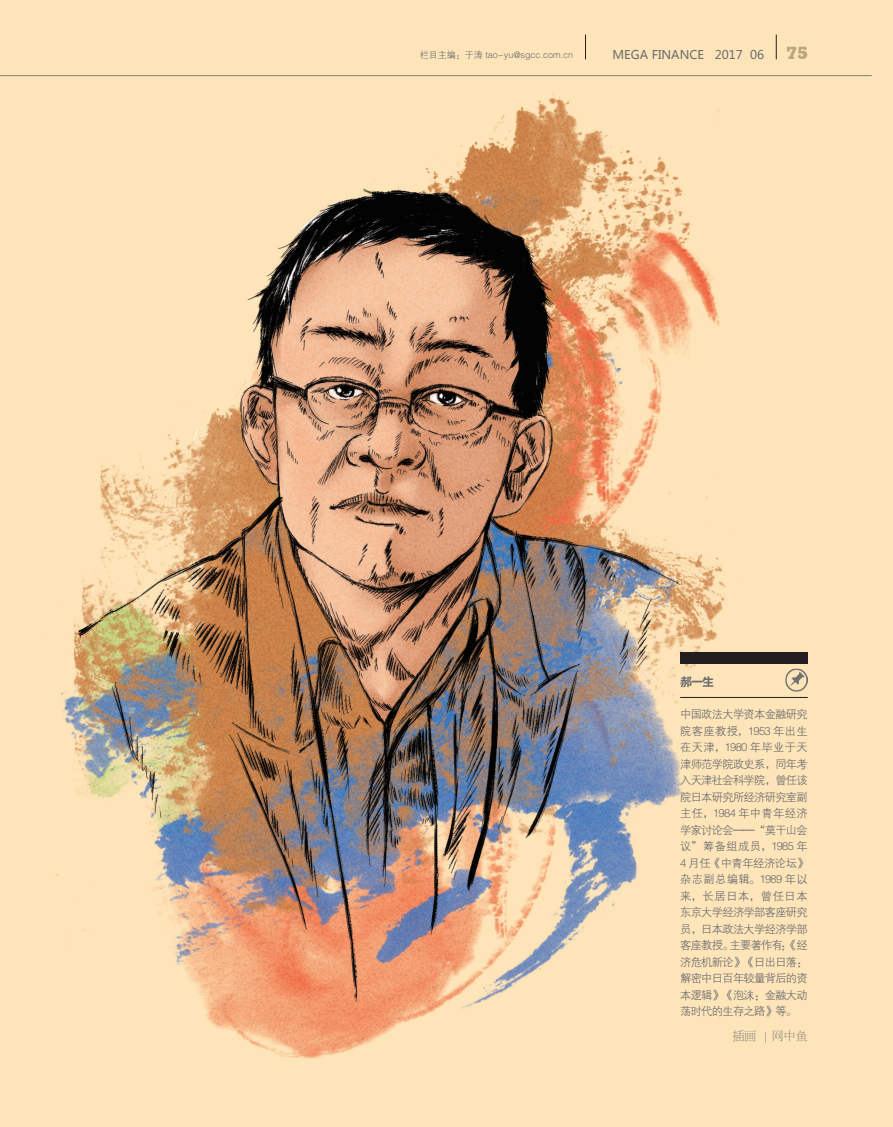
<style>
.page{position:relative;width:893px;height:1127px;background:#fff}
.page>*{position:absolute;margin:0;border:0;box-sizing:border-box;transform-origin:0 0}
.t1{font:800 16.95px "Stymie BT";color:#b8a779}
.t2{font:12px "Microsoft Ya Hei";color:#6c6d70}
.提文{font:12px "FZBSJW GB1 0";color:#6c6d70}
.t3{font:12px "FZLTCHJW GB1 0";color:#6c6d70}
.t4{font:11.25px/16.5px "FZZDXJW GB1 0";letter-spacing:-.06em;color:#6c6d70;text-align:justify}
.提文-2{font:9px "FZZDXJW GB1 0";color:#6c6d70}
</style>
<div class="page">
<img style="left:0;top:0;width:893px;height:1127px">
<hr style="left:680px;top:697px;width:128px;height:1px;background:#231f20">
<div style="left:680px;top:652px;width:128px;height:11px;background:#231f20"></div>
<img style="left:785px;top:669px;width:23px;height:22px">
<svg style="left:585px;top:35px;width:1px;height:24px"></svg>
<svg style="left:776px;top:35px;width:1px;height:24px"></svg>
<hr style="left:0;top:75px;width:872px;height:1px;background:#808285">
<p class="提文-2" style="left:420px;top:50px;width:155px">栏目主编：于涛 tao-yu@sgcc.com.cn</p>
<p class="t2" style="left:612px;top:47px;width:153px">MEGA FINANCE 2017 06</p>
<p class="t1" style="left:786px;top:43px;width:23px">75</p>
<p class="t2" style="left:605px;top:47px;width:153px">MEGA FINANCE 2017 06</p>
<p class="t3" style="left:680px;top:675px;width:36px">郝一生</p>
<p class="t4" style="left:680px;top:706px;width:129px">中国政法大学资本金融研究院客座教授，1953 年出生在天津，1980 年毕业于天津师范学院政史系，同年考入天津社会科学院，曾任该院日本研究所经济研究室副主任，1984 年中青年经济学家讨论会——“莫干山会议”筹备组成员，1985 年4 月任《中青年经济论坛》杂志副总编辑。1989 年以来，长居日本，曾任日本东京大学经济学部客座研究员，日本政法大学经济学部客座教授。主要著作有：《经济危机新论》《日出日落：解密中日百年较量背后的资本逻辑》《泡沫：金融大动荡时代的生存之路》等。</p>
<p class="提文" style="left:732px;top:1030px;width:77px">插画 ｜网中鱼</p>
</div>
